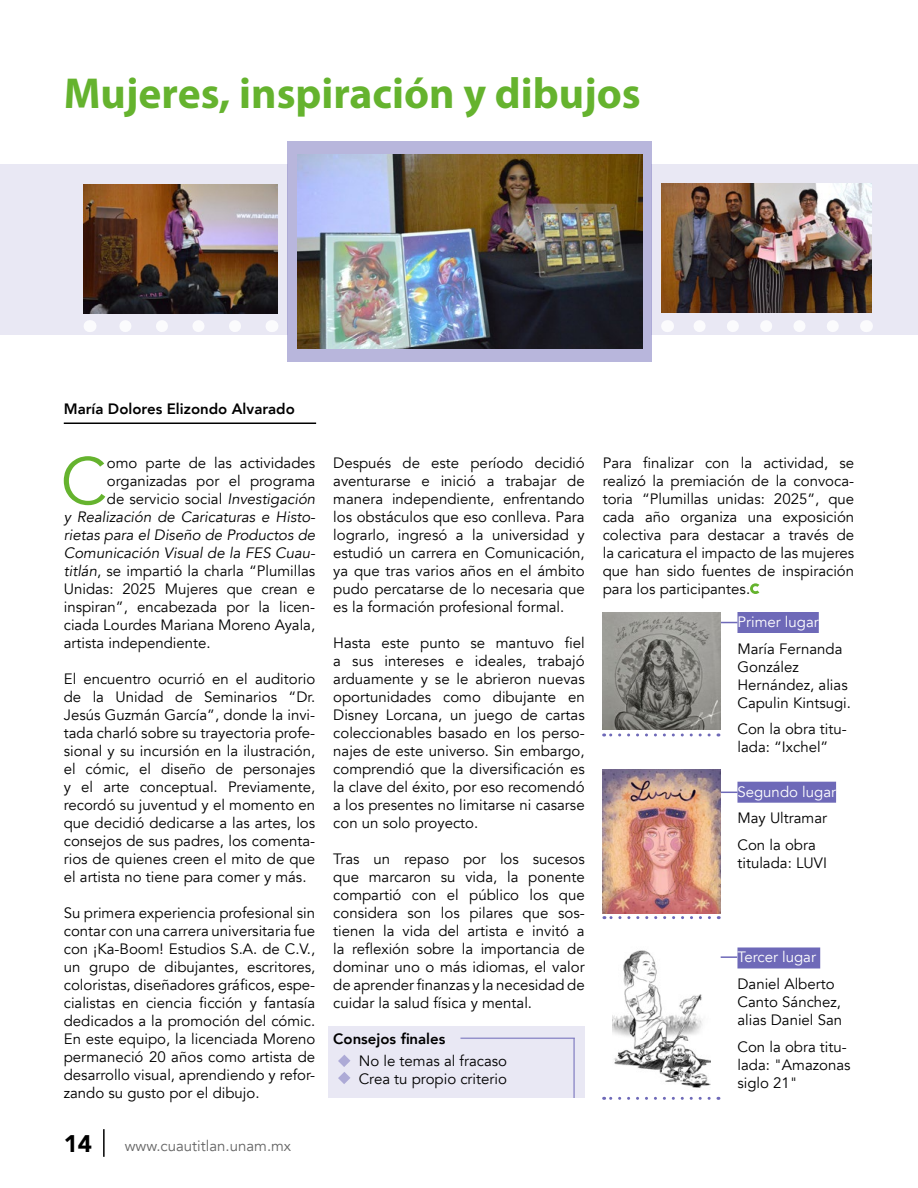
<style>
.page{position:relative;width:918px;height:1188px;background:#fff}
.page>*{position:absolute;margin:0;border:0;box-sizing:border-box;transform-origin:0 0}
.t1{font:65.85px "Avenir";color:#65b32e}
.t2{font:700 43.5px "Myriad Pro";color:#65b32e}
.t3{font:900 24px "Avenir";color:#000}
.t4{font:15px/18px "Avenir";color:#000;text-align:justify}
.t5{font:italic 15px "Avenir";color:#000}
.t6{font:800 15px "Avenir";color:#000}
.t7{font:15px "Avenir";color:#fff}
.t8{font:15px "Avenir";color:#666}
.s1{font-style:italic}
</style>
<div class="page">
<div style="left:652px;top:164px;width:266px;height:171px;background:#e9e8f4"></div>
<div style="left:0;top:164px;width:287px;height:171px;background:#e9e8f4"></div>
<svg style="left:694px;top:320px;width:139px;height:12px"></svg>
<svg style="left:866px;top:320px;width:1px;height:12px"></svg>
<svg style="left:667px;top:320px;width:1px;height:12px"></svg>
<svg style="left:119px;top:320px;width:116px;height:12px"></svg>
<svg style="left:271px;top:320px;width:1px;height:12px"></svg>
<svg style="left:90px;top:320px;width:1px;height:12px"></svg>
<div style="left:328px;top:1026px;width:257px;height:72px;background:#e9e8f4"></div>
<div style="left:287px;top:142px;width:365px;height:220px;background:#b8b6dc"></div>
<img style="left:297px;top:155px;width:346px;height:193px">
<img style="left:84px;top:184px;width:193px;height:129px">
<img style="left:602px;top:612px;width:118px;height:118px">
<img style="left:603px;top:770px;width:118px;height:144px">
<img style="left:612px;top:950px;width:98px;height:138px">
<hr style="left:64px;top:423px;width:252px;height:1px;background:#000">
<svg style="left:338px;top:1055px;width:12px;height:29px"></svg>
<img style="left:661px;top:183px;width:211px;height:129px">
<div style="left:737px;top:612px;width:82px;height:21px;background:#6e69b8"></div>
<div style="left:737px;top:782px;width:99px;height:21px;background:#6e69b8"></div>
<div style="left:737px;top:947px;width:83px;height:21px;background:#6e69b8"></div>
<svg style="left:604px;top:733px;width:105px;height:3px"></svg>
<svg style="left:721px;top:622px;width:16px;height:1px"></svg>
<svg style="left:721px;top:792px;width:16px;height:1px"></svg>
<svg style="left:721px;top:956px;width:16px;height:2px"></svg>
<svg style="left:604px;top:1097px;width:105px;height:3px"></svg>
<hr style="left:460px;top:1038px;width:115px;height:1px;background:#6e69b8">
<hr style="left:573px;top:1038px;width:2px;height:60px;background:#6e69b8">
<svg style="left:604px;top:916px;width:105px;height:3px"></svg>
<svg style="left:750px;top:583px;width:9px;height:11px"></svg>
<hr style="left:103px;top:1129px;width:2px;height:28px;background:#000">
<h2 class="t2" style="left:64px;top:65px;width:579px">Mujeres, inspiración y dibujos</h2>
<p class="t6" style="left:64px;top:397px;width:233px">María Dolores Elizondo Alvarado</p>
<h1 class="t1" style="left:61px;top:442px;width:48px">C</h1>
<p class="t4" style="left:107px;top:454px;width:210px">omo parte de las actividades</p>
<p class="t4" style="left:107px;top:472px;width:210px">organizadas por el programa</p>
<p class="t4" style="left:107px;top:490px;width:210px">de servicio social <span class="s1">Investigación</span></p>
<p class="t5" style="left:64px;top:508px;width:253px">y Realización de Caricaturas e Histo-</p>
<p class="t5" style="left:64px;top:526px;width:253px">rietas para el Diseño de Productos de</p>
<p class="t5" style="left:64px;top:544px;width:253px">Comunicación Visual de la FES Cuau-</p>
<p class="t4" style="left:64px;top:562px;width:253px"><span class="s1">titlán</span>, se impartió la charla “Plumillas</p>
<p class="t4" style="left:64px;top:580px;width:253px">Unidas: 2025 Mujeres que crean e</p>
<p class="t4" style="left:64px;top:598px;width:253px">inspiran”, encabezada por la licen-</p>
<p class="t4" style="left:64px;top:616px;width:253px">ciada Lourdes Mariana Moreno Ayala,</p>
<p class="t4" style="left:64px;top:634px;width:148px">artista independiente.</p>
<p class="t4" style="left:64px;top:670px;width:253px">El encuentro ocurrió en el auditorio de la Unidad de Seminarios “Dr.<br>Jesús Guzmán García”, donde la invi&shy;tada charló sobre su trayectoria profe&shy;sional y su incursión en la ilustración, el cómic, el diseño de personajes y el arte conceptual. Previamente, recordó su juventud y el momento en que decidió dedicarse a las artes, los consejos de sus padres, los comenta&shy;rios de quienes creen el mito de que el artista no tiene para comer y más.</p>
<p class="t4" style="left:64px;top:904px;width:253px">Su primera experiencia profesional sin contar con una carrera universitaria fue con ¡Ka-Boom! Estudios S.A. de C.V., un grupo de dibujantes, escritores, coloristas, diseñadores gráficos, espe&shy;cialistas en ciencia ficción y fantasía dedicados a la promoción del cómic.<br>En este equipo, la licenciada Moreno permaneció 20 años como artista de desarrollo visual, aprendiendo y refor&shy;zando su gusto por el dibujo.</p>
<h3 class="t3" style="left:64px;top:1123px;width:30px">14</h3>
<p class="t8" style="left:125px;top:1136px;width:168px">www.cuautitlan.unam.mx</p>
<p class="t4" style="left:333px;top:454px;width:253px">Después de este período decidió aventurarse e inició a trabajar de manera independiente, enfrentando los obstáculos que eso conlleva. Para lograrlo, ingresó a la universidad y estudió un carrera en Comunicación, ya que tras varios años en el ámbito pudo percatarse de lo necesaria que es la formación profesional formal.</p>
<p class="t4" style="left:333px;top:634px;width:253px">Hasta este punto se mantuvo fiel a sus intereses e ideales, trabajó arduamente y se le abrieron nuevas oportunidades como dibujante en Disney Lorcana, un juego de cartas coleccionables basado en los perso&shy;najes de este universo. Sin embargo, comprendió que la diversificación es la clave del éxito, por eso recomendó a los presentes no limitarse ni casarse con un solo proyecto.</p>
<p class="t4" style="left:333px;top:850px;width:253px">Tras un repaso por los sucesos que marcaron su vida, la ponente compartió con el público los que considera son los pilares que sos&shy;tienen la vida del artista e invitó a la reflexión sobre la importancia de dominar uno o más idiomas, el valor de aprender finanzas y la necesidad de cuidar la salud física y mental.</p>
<p class="t6" style="left:333px;top:1027px;width:114px">Consejos finales</p>
<p class="t4" style="left:359px;top:1052px;width:150px">No le temas al fracaso<br>Crea tu propio criterio</p>
<p class="t4" style="left:603px;top:454px;width:253px">Para finalizar con la actividad, se realizó la premiación de la convoca&shy;toria “Plumillas unidas: 2025”, que cada año organiza una exposición colectiva para destacar a través de la caricatura el impacto de las mujeres que han sido fuentes de inspiración para los participantes.</p>
<p class="t7" style="left:737px;top:613px;width:83px">Primer lugar</p>
<p class="t4" style="left:737px;top:640px;width:115px;text-align:left">María Fernanda<br>González<br>Hernández, alias<br>Capulin Kintsugi.</p>
<p class="t4" style="left:737px;top:720px;width:111px">Con la obra titu&shy;lada: “Ixchel”</p>
<p class="t7" style="left:737px;top:783px;width:100px">Segundo lugar</p>
<p class="t4" style="left:737px;top:805px;width:91px;line-height:26.5px">May Ultramar<br>Con la obra</p>
<p class="t4" style="left:737px;top:854px;width:91px">titulada: LUVI</p>
<p class="t7" style="left:737px;top:948px;width:80px">Tercer lugar</p>
<p class="t4" style="left:737px;top:975px;width:106px;text-align:left">Daniel Alberto<br>Canto Sánchez, alias Daniel San</p>
<p class="t4" style="left:737px;top:1038px;width:115px;text-align:left">Con la obra titu&shy;lada: "Amazonas siglo 21"</p>
</div>
